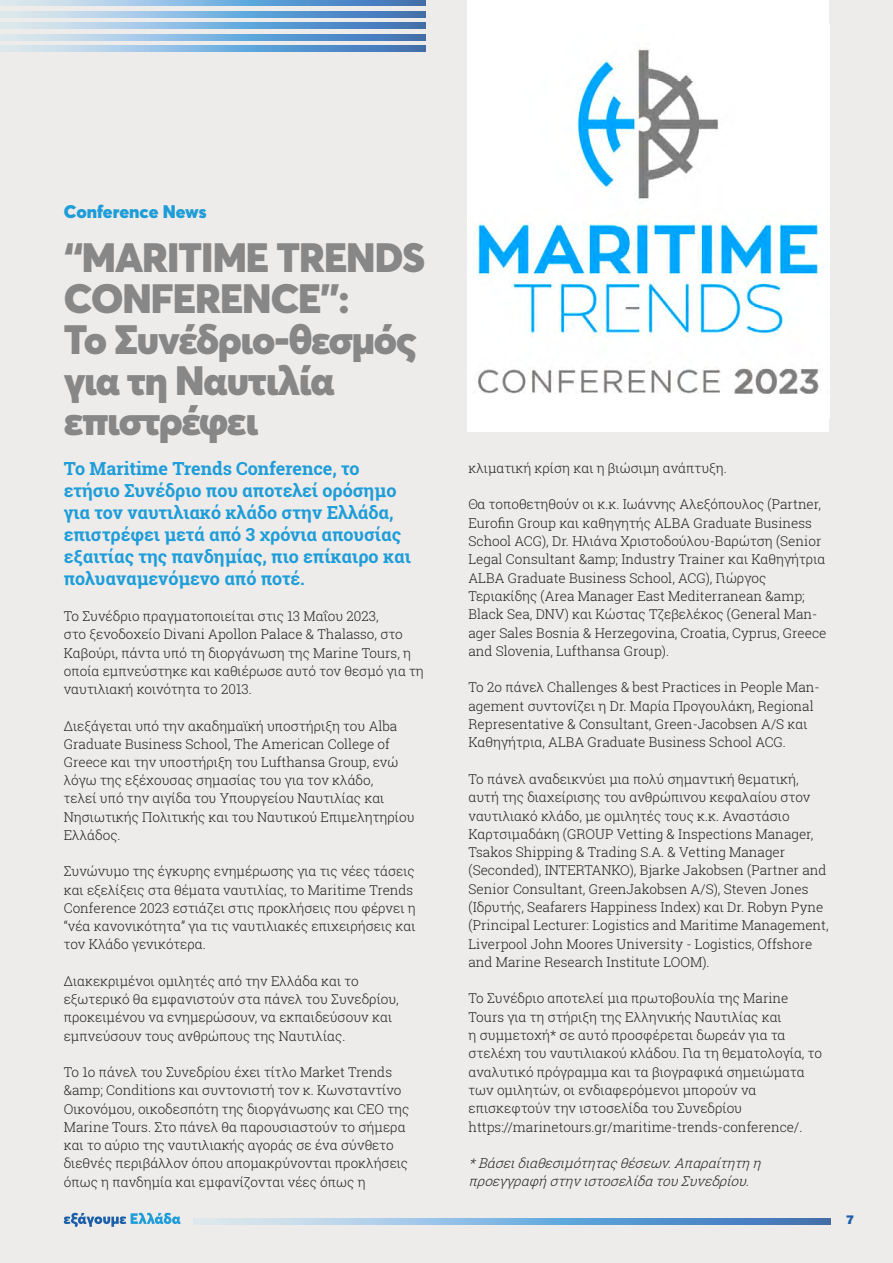
<style>
.page{position:relative;width:893px;height:1263px;background:#edeceb}
.page>*{position:absolute;margin:0;border:0;box-sizing:border-box;transform-origin:0 0}
.t1{font:900 40.5px/40.8px "Averta";letter-spacing:-.025em;color:#888787}
.t2{font:700 18px/21.9px "Roboto Slab";letter-spacing:-.005em;color:#1e9dd8}
.t3{font:900 18px "Averta";color:#1e9dd8}
.t4{font:300 13.5px/18.3px "Roboto Slab";color:#231f20}
.t5{font:italic 300 13.5px/18.3px "Roboto Slab";color:#231f20}
.t6{font:900 12px "UB Helvetica";color:#1b5fa9}
</style>
<div class="page">
<svg style="left:0;top:0;width:426px;height:6px;background:#83b0d9"></svg>
<svg style="left:0;top:23px;width:426px;height:6px;background:#83b0d9"></svg>
<svg style="left:0;top:46px;width:426px;height:5px;background:#83b0d9"></svg>
<svg style="left:0;top:11px;width:426px;height:6px;background:#83b0d9"></svg>
<svg style="left:0;top:34px;width:426px;height:6px;background:#83b0d9"></svg>
<svg style="left:64px;top:1213px;width:117px;height:14px"></svg>
<svg style="left:194px;top:1219px;width:637px;height:5px;background:#83b0d9"></svg>
<div style="left:468px;top:0;width:361px;height:432px;background:#fff"></div>
<img style="left:475px;top:49px;width:345px;height:345px">
<h2 class="t3" style="left:64px;top:200px;width:144px">Conference News</h2>
<h1 class="t1" style="left:64px;top:237px;width:363px">“MARITIME TRENDS<br>CONFERENCE”:<br>Το Συνέδριο-θεσμός για τη Ναυτιλία επιστρέφει</h1>
<h2 class="t2" style="left:64px;top:458px;width:349px">Το Maritime Trends Conference, το ετήσιο Συνέδριο που αποτελεί ορόσημο για τον ναυτιλιακό κλάδο στην Ελλάδα, επιστρέφει μετά από 3 χρόνια απουσίας εξαιτίας της πανδημίας, πιο επίκαιρο και πολυαναμενόμενο από ποτέ.</h2>
<p class="t4" style="left:64px;top:607px;width:362px">Το Συνέδριο πραγματοποιείται στις 13 Μαΐου 2023,<br>στο ξενοδοχείο Divani Apollon Palace &amp; Thalasso, στο Καβούρι, πάντα υπό τη διοργάνωση της Marine Tours, η οποία εμπνεύστηκε και καθιέρωσε αυτό τον θεσμό για τη ναυτιλιακή κοινότητα το 2013.</p>
<p class="t4" style="left:64px;top:716px;width:352px">Διεξάγεται υπό την ακαδημαϊκή υποστήριξη του Alba Graduate Business School, The American College of Greece και την υποστήριξη του Lufthansa Group, ενώ λόγω της εξέχουσας σημασίας του για τον κλάδο,<br>τελεί υπό την αιγίδα του Υπουργείου Ναυτιλίας και Νησιωτικής Πολιτικής και του Ναυτικού Επιμελητηρίου Ελλάδος.</p>
<p class="t4" style="left:64px;top:862px;width:353px">Συνώνυμο της έγκυρης ενημέρωσης για τις νέες τάσεις και εξελίξεις στα θέματα ναυτιλίας, το Maritime Trends Conference 2023 εστιάζει στις προκλήσεις που φέρνει η “νέα κανονικότητα” για τις ναυτιλιακές επιχειρήσεις και τον Κλάδο γενικότερα.</p>
<p class="t4" style="left:64px;top:971px;width:337px">Διακεκριμένοι ομιλητές από την Ελλάδα και το εξωτερικό θα εμφανιστούν στα πάνελ του Συνεδρίου, προκειμένου να ενημερώσουν, να εκπαιδεύσουν και εμπνεύσουν τους ανθρώπους της Ναυτιλίας.</p>
<p class="t4" style="left:64px;top:1063px;width:347px">Το 1ο πάνελ του Συνεδρίου έχει τίτλο Market Trends &amp;amp; Conditions και συντονιστή τον κ. Κωνσταντίνο Οικονόμου, οικοδεσπότη της διοργάνωσης και CEO της Marine Tours. Στο πάνελ θα παρουσιαστούν το σήμερα και το αύριο της ναυτιλιακής αγοράς σε ένα σύνθετο διεθνές περιβάλλον όπου απομακρύνονται προκλήσεις όπως η πανδημία και εμφανίζονται νέες όπως η</p>
<p class="t4" style="left:468px;top:458px;width:260px">κλιματική κρίση και η βιώσιμη ανάπτυξη.</p>
<p class="t4" style="left:468px;top:495px;width:360px">Θα τοποθετηθούν οι κ.κ. Ιωάννης Αλεξόπουλος (Partner, Eurofin Group και καθηγητής ALBA Graduate Business School ACG), Dr. Ηλιάνα Χριστοδούλου-Βαρώτση (Senior Legal Consultant &amp;amp; Industry Trainer και Καθηγήτρια ALBA Graduate Business School, ACG), Γιώργος Τεριακίδης (Area Manager East Mediterranean &amp;amp; Black Sea, DNV) και Κώστας Τζεβελέκος (General Man&shy;ager Sales Bosnia &amp; Herzegovina, Croatia, Cyprus, Greece and Slovenia, Lufthansa Group).</p>
<p class="t4" style="left:468px;top:678px;width:353px">Το 2ο πάνελ Challenges &amp; best Practices in People Man&shy;agement συντονίζει η Dr. Μαρία Προγουλάκη, Regional Representative &amp; Consultant, Green-Jacobsen A/S και Καθηγήτρια, ALBA Graduate Business School ACG.</p>
<p class="t4" style="left:468px;top:769px;width:362px">Το πάνελ αναδεικνύει μια πολύ σημαντική θεματική, αυτή της διαχείρισης του ανθρώπινου κεφαλαίου στον ναυτιλιακό κλάδο, με ομιλητές τους κ.κ. Αναστάσιο Καρτσιμαδάκη (GROUP Vetting &amp; Inspections Manager, Tsakos Shipping &amp; Trading S.A. &amp; Vetting Manager (Seconded), INTERTANKO), Bjarke Jakobsen (Partner and Senior Consultant, GreenJakobsen A/S), Steven Jones (Ιδρυτής, Seafarers Happiness Index) και Dr. Robyn Pyne (Principal Lecturer: Logistics and Maritime Management, Liverpool John Moores University - Logistics, Offshore and Marine Research Institute LOOM).</p>
<p class="t4" style="left:468px;top:989px;width:355px">Το Συνέδριο αποτελεί μια πρωτοβουλία της Marine Tours για τη στήριξη της Ελληνικής Ναυτιλίας και<br>η συμμετοχή* σε αυτό προσφέρεται δωρεάν για τα στελέχη του ναυτιλιακού κλάδου. Για τη θεματολογία, το αναλυτικό πρόγραμμα και τα βιογραφικά σημειώματα των ομιλητών, οι ενδιαφερόμενοι μπορούν να επισκεφτούν την ιστοσελίδα του Συνεδρίου https://marinetours.gr/maritime-trends-conference/.</p>
<p class="t5" style="left:468px;top:1154px;width:298px">*Βάσειδιαθεσιμότηταςθέσεων.Απαραίτητηη προεγγραφήστηνιστοσελίδατουΣυνεδρίου.</p>
<p class="t6" style="left:846px;top:1212px;width:10px">7</p>
</div>
